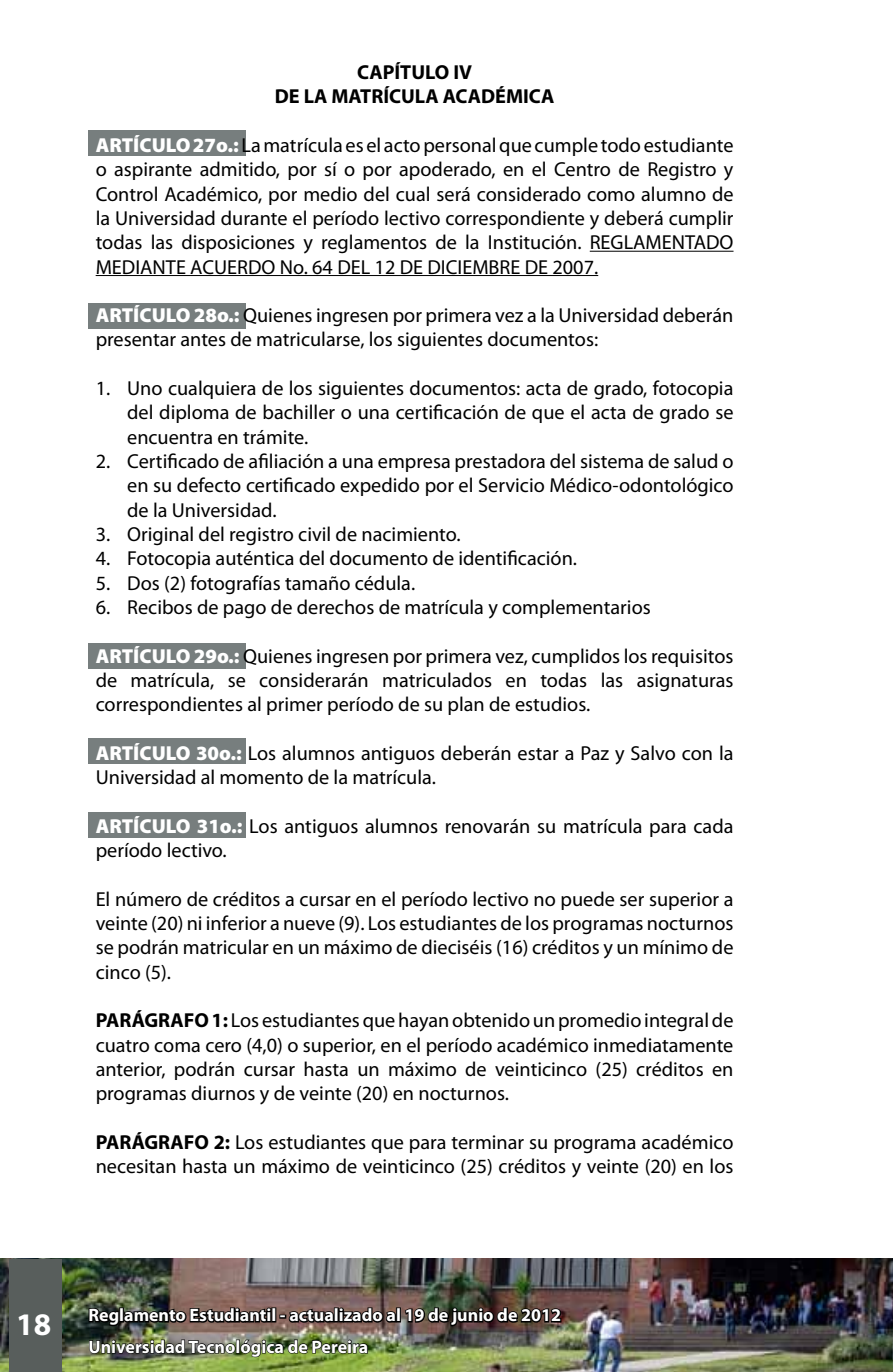
<style>
.page{position:relative;width:893px;height:1372px;background:#fff}
.page>*{position:absolute;margin:0;border:0;box-sizing:border-box;transform-origin:0 0}
.t1{font:20.25px/24.3px "Myriad Pro";color:#000;text-align:justify}
.t2{font:700 20.25px/24.3px "Myriad Pro";color:#000;text-align:center}
.t3{font:700 18px/31.5px "Myriad Pro";color:#fff}
.s1{font-weight:900;color:#fff}
.s2{font-weight:700}
.s3{font-size:31.5px}
</style>
<div class="page">
<img style="left:0;top:1258px;width:893px;height:113px">
<div style="left:10px;top:1258px;width:52px;height:113px;background:#585e5c"></div>
<div style="left:396px;top:1307px;width:5px;height:15px;border:2px solid #000"></div>
<img style="left:403px;top:1274px;width:159px;height:83px">
<img style="left:87px;top:1274px;width:310px;height:93px">
<div style="left:88px;top:130px;width:158px;height:25px;background:#777e7e"></div>
<div style="left:88px;top:643px;width:158px;height:25px;background:#777e7e"></div>
<div style="left:88px;top:303px;width:158px;height:26px;background:#777e7e"></div>
<div style="left:88px;top:737px;width:158px;height:26px;background:#777e7e"></div>
<div style="left:88px;top:812px;width:158px;height:25px;background:#777e7e"></div>
<hr style="left:590px;top:251px;width:143px;height:1px;background:#000">
<hr style="left:96px;top:275px;width:502px;height:1px;background:#000">
<p class="t2" style="left:275px;top:59px;width:281px">CAPÍTULO IV<br>DE LA MATRÍCULA ACADÉMICA</p>
<p class="t1" style="left:96px;top:133px;width:639px"><span class="s1">ARTÍCULO 27o.:</span> La matrícula es el acto personal que cumple todo estudiante o aspirante admitido, por sí o por apoderado, en el Centro de Registro y Control Académico, por medio del cual será considerado como alumno de la Universidad durante el período lectivo correspondiente y deberá cumplir todas las disposiciones y reglamentos de la Institución. REGLAMENTADO MEDIANTE ACUERDO No. 64 DEL 12 DE DICIEMBRE DE 2007.</p>
<p class="t1" style="left:96px;top:303px;width:639px"><span class="s1">ARTÍCULO 28o.:</span> Quienes ingresen por primera vez a la Universidad deberán presentar antes de matricularse, los siguientes documentos:</p>
<p class="t1" style="left:127px;top:376px;width:608px;text-indent:-32px">1. Uno cualquiera de los siguientes documentos: acta de grado, fotocopia del diploma de bachiller o una certificación de que el acta de grado se encuentra en trámite.</p>
<p class="t1" style="left:127px;top:449px;width:608px;text-indent:-32px">2. Certificado de afiliación a una empresa prestadora del sistema de salud o en su defecto certificado expedido por el Servicio Médico-odontológico de la Universidad.</p>
<p class="t1" style="left:96px;top:521px;width:366px">3. Original del registro civil de nacimiento.</p>
<p class="t1" style="left:96px;top:546px;width:483px">4. Fotocopia auténtica del documento de identificación.</p>
<p class="t1" style="left:96px;top:570px;width:321px">5. Dos (2) fotografías tamaño cédula.</p>
<p class="t1" style="left:96px;top:594px;width:557px">6. Recibos de pago de derechos de matrícula y complementarios</p>
<p class="t1" style="left:96px;top:643px;width:639px"><span class="s1">ARTÍCULO 29o.:</span> Quienes ingresen por primera vez, cumplidos los requisitos de matrícula, se considerarán matriculados en todas las asignaturas correspondientes al primer período de su plan de estudios.</p>
<p class="t1" style="left:96px;top:740px;width:639px"><span class="s1">ARTÍCULO 30o.:</span> Los alumnos antiguos deberán estar a Paz y Salvo con la<br>Universidad al momento de la matrícula.</p>
<p class="t1" style="left:96px;top:813px;width:639px"><span class="s1">ARTÍCULO 31o.:</span> Los antiguos alumnos renovarán su matrícula para cada período lectivo.</p>
<p class="t1" style="left:96px;top:886px;width:639px">El número de créditos a cursar en el período lectivo no puede ser superior a veinte (20) ni inferior a nueve (9). Los estudiantes de los programas nocturnos se podrán matricular en un máximo de dieciséis (16) créditos y un mínimo de cinco (5).</p>
<p class="t1" style="left:96px;top:1007px;width:639px"><span class="s2">PARÁGRAFO 1:</span> Los estudiantes que hayan obtenido un promedio integral de cuatro coma cero (4,0) o superior, en el período académico inmediatamente anterior, podrán cursar hasta un máximo de veinticinco (25) créditos en programas diurnos y de veinte (20) en nocturnos.</p>
<p class="t1" style="left:96px;top:1129px;width:639px"><span class="s2">PARÁGRAFO 2:</span> Los estudiantes que para terminar su programa académico necesitan hasta un máximo de veinticinco (25) créditos y veinte (20) en los</p>
<p class="t3" style="left:88px;top:1298px;width:474px;text-indent:-72px"><span class="s3">18</span> Reglamento Estudiantil - actualizado al 19 de junio de 2012<br>Universidad Tecnológica de Pereira</p>
</div>
